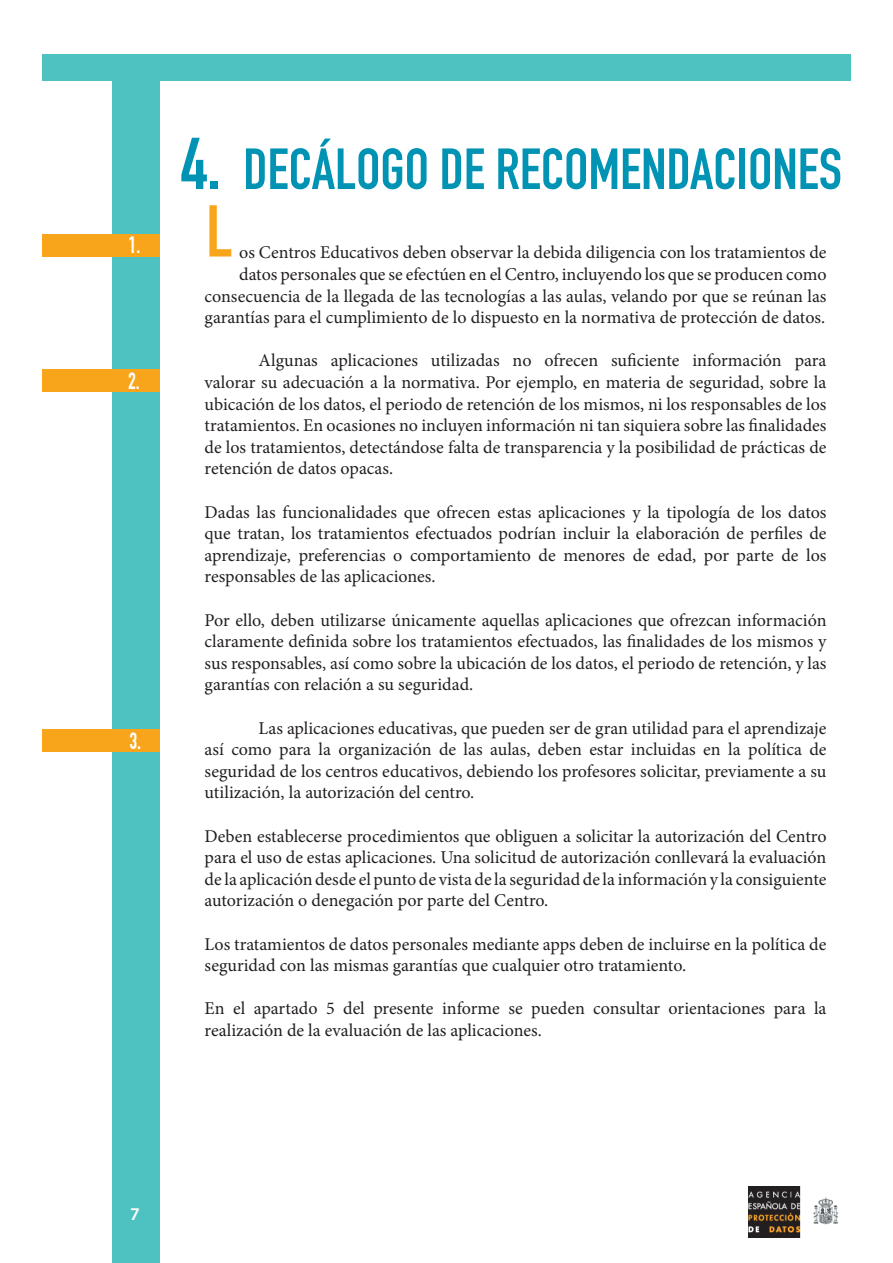
<style>
.page{position:relative;width:893px;height:1263px;background:#fff}
.page>*{position:absolute;margin:0;border:0;box-sizing:border-box;transform-origin:0 0}
.t1{font:700 72px "DIN Condensed";color:#f9a51b}
.t2{font:700 57px "DIN Condensed";color:#0093b4}
.t3{font:700 23.1px "DIN Condensed";color:#fff;scale:.91 1}
.t4{font:18px/21.6px "Minion Pro";color:#231f20;text-align:justify}
.t5{font:600 18px "Myriad Pro";color:#fff}
.s1{font-size:72px}
</style>
<div class="page">
<div style="left:42px;top:54px;width:809px;height:27px;background:#4ec2c1"></div>
<div style="left:112px;top:1186px;width:47px;height:77px;background:#4ec2c1"></div>
<img style="left:748px;top:1186px;width:91px;height:51px">
<div style="left:112px;top:81px;width:47px;height:1110px;background:#4ec2c1"></div>
<div style="left:42px;top:234px;width:118px;height:22px;background:#f9a51b"></div>
<div style="left:42px;top:369px;width:117px;height:23px;background:#f9a51b"></div>
<div style="left:42px;top:729px;width:117px;height:23px;background:#f9a51b"></div>
<p class="t3" style="left:129px;top:232px;width:14px">1.</p>
<p class="t3" style="left:128px;top:367px;width:14px">2.</p>
<p class="t3" style="left:129px;top:727px;width:14px">3.</p>
<h2 class="t2" style="left:181px;top:136px;width:663px"><span class="s1">4.</span> DECÁLOGO DE RECOMENDACIONES</h2>
<h1 class="t1" style="left:206px;top:189px;width:28px">L</h1>
<p class="t4" style="left:205px;top:242px;width:623px;text-align:right">os Centros Educativos deben observar la debida diligencia con los tratamientos de datos personales que se efectúen en el Centro, incluyendo los que se producen como consecuencia de la llegada de las tecnologías a las aulas, velando por que se reúnan las garantías para el cumplimiento de lo dispuesto en la normativa de protección de datos.</p>
<p class="t4" style="left:205px;top:350px;width:623px;text-indent:54px">Algunas aplicaciones utilizadas no ofrecen suficiente información para valorar su adecuación a la normativa. Por ejemplo, en materia de seguridad, sobre la ubicación de los datos, el periodo de retención de los mismos, ni los responsables de los tratamientos. En ocasiones no incluyen información ni tan siquiera sobre las finalidades de los tratamientos, detectándose falta de transparencia y la posibilidad de prácticas de retención de datos opacas.</p>
<p class="t4" style="left:205px;top:501px;width:623px">Dadas las funcionalidades que ofrecen estas aplicaciones y la tipología de los datos que tratan, los tratamientos efectuados podrían incluir la elaboración de perfiles de aprendizaje, preferencias o comportamiento de menores de edad, por parte de los responsables de las aplicaciones.</p>
<p class="t4" style="left:205px;top:609px;width:623px">Por ello, deben utilizarse únicamente aquellas aplicaciones que ofrezcan información claramente definida sobre los tratamientos efectuados, las finalidades de los mismos y sus responsables, así como sobre la ubicación de los datos, el periodo de retención, y las garantías con relación a su seguridad.</p>
<p class="t4" style="left:205px;top:717px;width:623px;text-indent:54px">Las aplicaciones educativas, que pueden ser de gran utilidad para el aprendizaje así como para la organización de las aulas, deben estar incluidas en la política de seguridad de los centros educativos, debiendo los profesores solicitar, previamente a su utilización, la autorización del centro.</p>
<p class="t4" style="left:205px;top:825px;width:623px">Deben establecerse procedimientos que obliguen a solicitar la autorización del Centro para el uso de estas aplicaciones. Una solicitud de autorización conllevará la evaluación de la aplicación desde el punto de vista de la seguridad de la información y la consiguiente autorización o denegación por parte del Centro.</p>
<p class="t4" style="left:205px;top:933px;width:623px">Los tratamientos de datos personales mediante apps deben de incluirse en la política de seguridad con las mismas garantías que cualquier otro tratamiento.</p>
<p class="t4" style="left:205px;top:998px;width:623px">En el apartado 5 del presente informe se pueden consultar orientaciones para la realización de la evaluación de las aplicaciones.</p>
<p class="t5" style="left:130px;top:1202px;width:11px">7</p>
</div>
